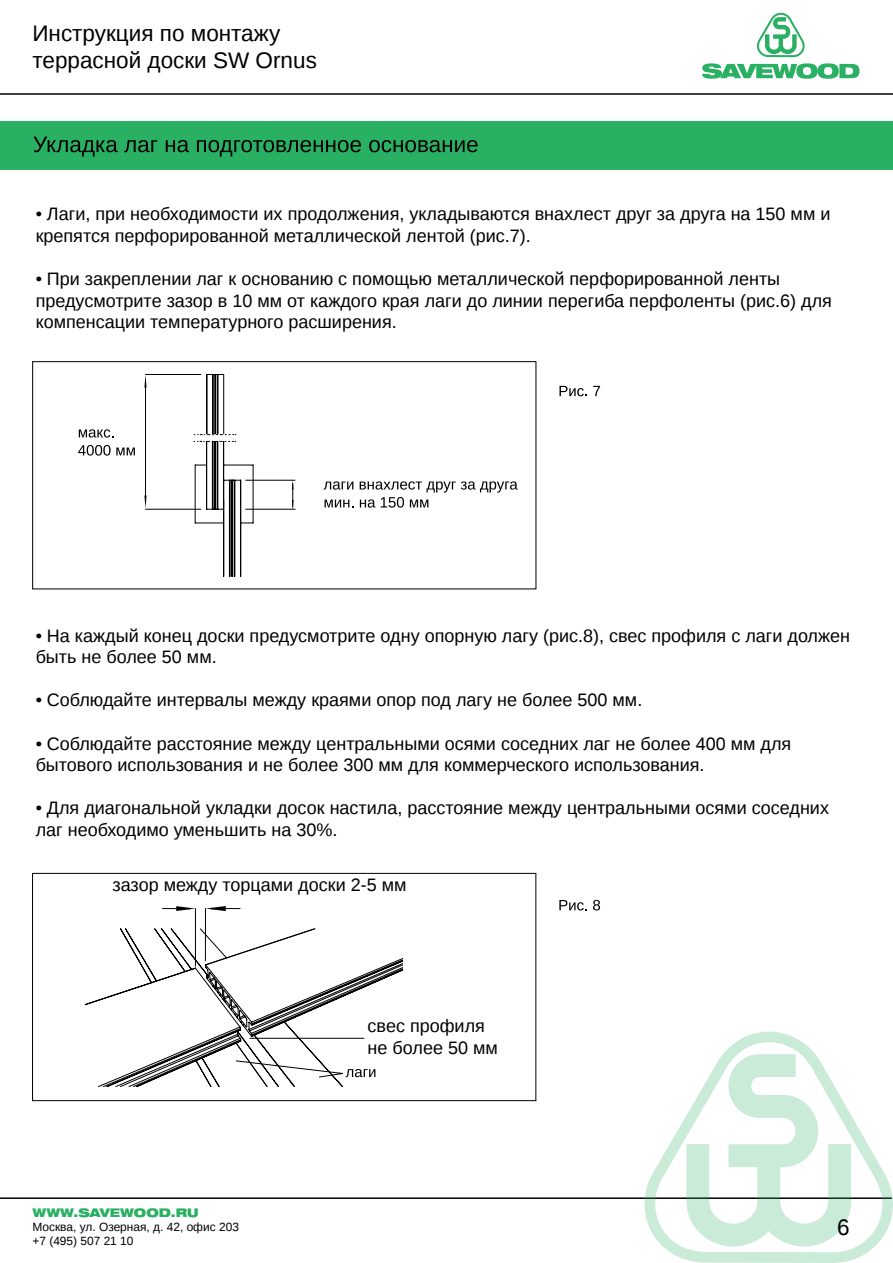
<style>
.page{position:relative;width:893px;height:1263px;background:#fff}
.page>*{position:absolute;margin:0;border:0;box-sizing:border-box;transform-origin:0 0}
.t1{font:22.5px/27px "Liberation Sans";color:#000}
.t2{font:18px/21.6px "Liberation Sans";color:#000}
.t3{font:11.85px/14.2px "Liberation Sans";color:#000}
.t4{font:900 expanded 11.85px "Helvetica 93";color:#2ab062}
</style>
<div class="page">
<svg style="left:757px;top:12px;width:48px;height:45px"></svg>
<svg style="left:702px;top:63px;width:157px;height:16px"></svg>
<div style="left:0;top:122px;width:893px;height:48px;background:#2ab062"></div>
<hr style="left:0;top:93px;width:893px;height:2px;background:#000">
<hr style="left:0;top:1197px;width:892px;height:2px;background:#000">
<svg style="left:642px;top:1031px;width:251px;height:232px"></svg>
<hr style="left:246px;top:509px;width:49px;height:1px;background:#000101">
<hr style="left:246px;top:480px;width:49px;height:1px;background:#000101">
<svg style="left:292px;top:480px;width:1px;height:29px"></svg>
<svg style="left:324px;top:481px;width:29px;height:9px"></svg>
<svg style="left:325px;top:500px;width:28px;height:7px"></svg>
<svg style="left:360px;top:481px;width:158px;height:27px"></svg>
<hr style="left:145px;top:374px;width:56px;height:1px;background:#000101">
<hr style="left:145px;top:509px;width:56px;height:1px;background:#000101">
<hr style="left:145px;top:380px;width:1px;height:120px;background:#000101">
<svg style="left:144px;top:374px;width:3px;height:14px"></svg>
<svg style="left:144px;top:495px;width:3px;height:14px"></svg>
<svg style="left:79px;top:429px;width:34px;height:9px"></svg>
<svg style="left:78px;top:445px;width:57px;height:11px"></svg>
<hr style="left:214px;top:441px;width:1px;height:68px;background:#000101">
<hr style="left:213px;top:441px;width:1px;height:68px;background:#000101">
<hr style="left:212px;top:441px;width:1px;height:68px;background:#000101">
<svg style="left:241px;top:523px;width:12px;height:1px"></svg>
<hr style="left:253px;top:465px;width:1px;height:58px;background:#000101">
<hr style="left:218px;top:441px;width:1px;height:68px;background:#000101">
<hr style="left:217px;top:441px;width:1px;height:68px;background:#000101">
<hr style="left:215px;top:441px;width:1px;height:68px;background:#000101">
<hr style="left:230px;top:480px;width:1px;height:96px;background:#000101">
<hr style="left:229px;top:480px;width:1px;height:96px;background:#000101">
<svg style="left:224px;top:465px;width:29px;height:1px"></svg>
<hr style="left:235px;top:480px;width:1px;height:96px;background:#000101">
<hr style="left:234px;top:480px;width:1px;height:96px;background:#000101">
<hr style="left:232px;top:480px;width:1px;height:96px;background:#000101">
<svg style="left:207px;top:509px;width:18px;height:1px"></svg>
<svg style="left:224px;top:480px;width:18px;height:1px"></svg>
<hr style="left:195px;top:465px;width:1px;height:58px;background:#000101">
<svg style="left:195px;top:523px;width:28px;height:1px"></svg>
<hr style="left:223px;top:441px;width:1px;height:68px;background:#000101">
<hr style="left:223px;top:374px;width:1px;height:60px;background:#000101">
<hr style="left:206px;top:441px;width:1px;height:68px;background:#000101">
<hr style="left:213px;top:374px;width:1px;height:60px;background:#000101">
<hr style="left:212px;top:374px;width:1px;height:60px;background:#000101">
<hr style="left:206px;top:374px;width:1px;height:60px;background:#000101">
<hr style="left:218px;top:374px;width:1px;height:60px;background:#000101">
<hr style="left:217px;top:374px;width:1px;height:60px;background:#000101">
<hr style="left:215px;top:374px;width:1px;height:60px;background:#000101">
<hr style="left:207px;top:374px;width:1px;height:60px;background:#000101">
<hr style="left:223px;top:480px;width:1px;height:96px;background:#000101">
<hr style="left:240px;top:480px;width:1px;height:96px;background:#000101">
<svg style="left:194px;top:434px;width:42px;height:1px"></svg>
<svg style="left:194px;top:441px;width:42px;height:1px"></svg>
<svg style="left:559px;top:386px;width:28px;height:10px"></svg>
<svg style="left:593px;top:386px;width:7px;height:10px"></svg>
<div style="left:32px;top:361px;width:504px;height:228px;border:1px solid #000"></div>
<svg style="left:33px;top:137px;width:85px;height:20px"></svg>
<svg style="left:124px;top:140px;width:33px;height:12px"></svg>
<svg style="left:166px;top:140px;width:23px;height:12px"></svg>
<svg style="left:197px;top:140px;width:164px;height:17px"></svg>
<svg style="left:369px;top:140px;width:109px;height:12px"></svg>
<svg style="left:559px;top:900px;width:28px;height:10px"></svg>
<svg style="left:593px;top:900px;width:7px;height:10px"></svg>
<div style="left:32px;top:873px;width:504px;height:228px;border:1px solid #000"></div>
<hr style="left:195px;top:908px;width:1px;height:58px;background:#000">
<hr style="left:205px;top:908px;width:1px;height:53px;background:#000">
<svg style="left:210px;top:906px;width:30px;height:5px"></svg>
<svg style="left:163px;top:906px;width:28px;height:5px"></svg>
<svg style="left:85px;top:928px;width:120px;height:159px"></svg>
<svg style="left:205px;top:928px;width:198px;height:159px"></svg>
<p class="t1" style="left:32px;top:20px;width:286px">Инструкция по монтажу террасной доски SW Ornus</p>
<p class="t2" style="left:36px;top:204px;width:796px">• Лаги, при необходимости их продолжения, укладываются внахлест друг за друга на 150 мм и крепятся перфорированной металлической лентой (рис.7).</p>
<p class="t2" style="left:36px;top:269px;width:798px">• При закреплении лаг к основанию с помощью металлической перфорированной ленты предусмотрите зазор в 10 мм от каждого края лаги до линии перегиба перфоленты (рис.6) для компенсации температурного расширения.</p>
<p class="t2" style="left:36px;top:625px;width:816px">• На каждый конец доски предусмотрите одну опорную лагу (рис.8), свес профиля с лаги должен быть не более 50 мм.</p>
<p class="t2" style="left:36px;top:690px;width:608px">• Соблюдайте интервалы между краями опор под лагу не более 500 мм.</p>
<p class="t2" style="left:36px;top:733px;width:757px">• Соблюдайте расстояние между центральными осями соседних лаг не более 400 мм для бытового использования и не более 300 мм для коммерческого использования.</p>
<p class="t2" style="left:36px;top:798px;width:795px">• Для диагональной укладки досок настила, расстояние между центральными осями соседних лаг необходимо уменьшить на 30%.</p>
<p class="t2" style="left:113px;top:875px;width:295px">зазор между торцами доски 2-5 мм</p>
<p class="t2" style="left:368px;top:1016px;width:132px">свес профиля не более 50 мм</p>
<p class="t4" style="left:32px;top:1205px;width:168px">WWW.SAVEWOOD.RU</p>
<p class="t3" style="left:32px;top:1220px;width:208px">Москва, ул. Озерная, д. 42, офис 203 +7 (495) 507 21 10</p>
<p class="t1" style="left:837px;top:1214px;width:14px">6</p>
</div>
